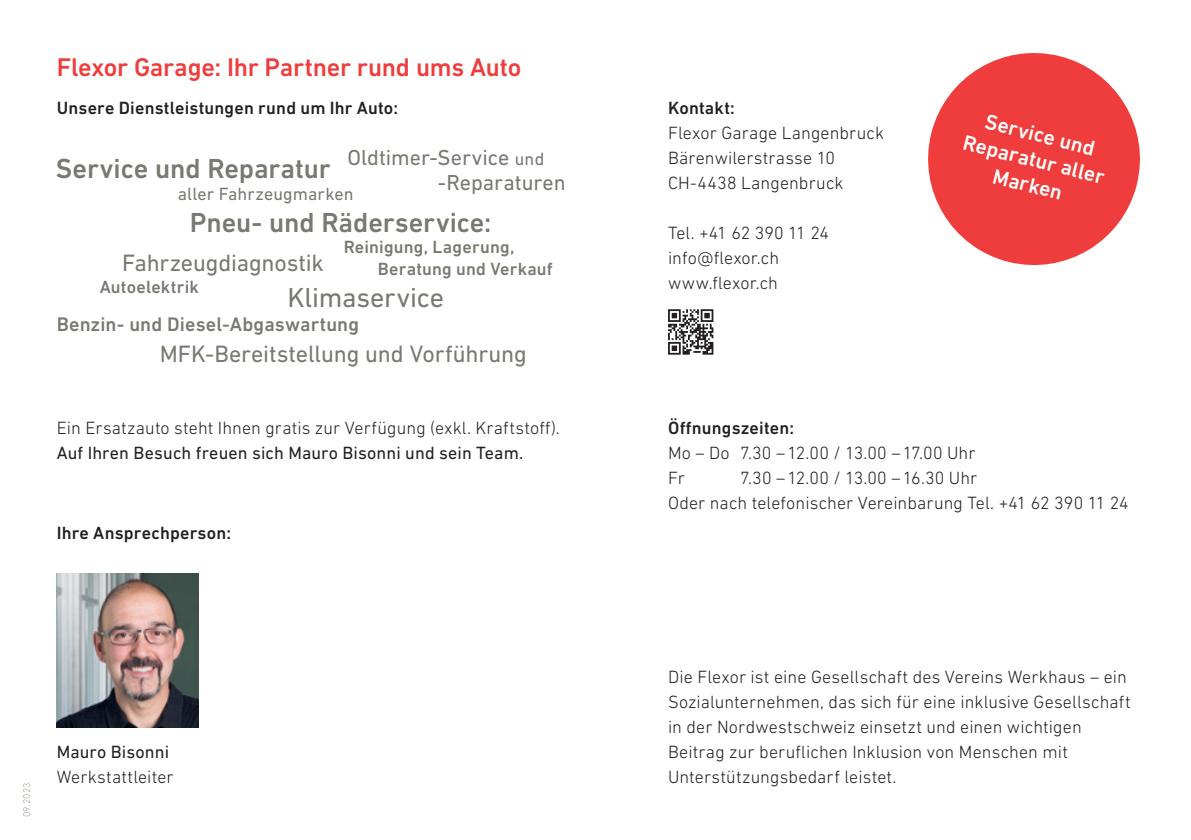
<style>
.page{position:relative;width:1191px;height:840px;background:#fff}
.page>*{position:absolute;margin:0;border:0;box-sizing:border-box;transform-origin:0 0}
.t1{font:500 28px "DIN Next LT Pro";letter-spacing:-.005em;color:#767a71}
.t2{font:28px "DIN Next LT Pro";letter-spacing:-.005em;color:#767a71}
.t3{font:500 26px "DIN Next LT Pro";letter-spacing:-.01em;color:#ee3d3c}
.t4{font:24px "DIN Next LT Pro";letter-spacing:-.005em;color:#767a71}
.t5{font:22px/25px "DIN Next LT Pro";color:#767a71}
.t6{font:500 21.6px/25.4px "DIN Next LT Pro";color:#fff;text-align:center}
.t7{font:500 20px "DIN Next LT Pro";letter-spacing:.005em;color:#767a71}
.t8{font:300 18px/25px "DIN Next LT Pro";letter-spacing:.005em;color:#231f20}
.t9{font:500 18px "DIN Next LT Pro";letter-spacing:.01em;color:#231f20}
.t10{font:18px "DIN Next LT Pro";letter-spacing:.01em;color:#231f20}
.t11{font:500 18px/22px "DIN Next LT Pro";letter-spacing:.01em;color:#767a71}
.t12{font:18px "DIN Next LT Pro";letter-spacing:.005em;color:#767a71}
.t13{font:300 10px "DIN Next LT Pro";letter-spacing:.015em;color:#a1a498}
.s1{font-size:18px}
</style>
<div class="page">
<svg style="left:668px;top:309px;width:45px;height:45px"></svg>
<img style="left:57px;top:573px;width:141px;height:154px">
<svg style="left:928px;top:53px;width:212px;height:213px;fill:#ee3d3c"></svg>
<h2 class="t3" style="left:57px;top:52px;width:466px">Flexor Garage: Ihr Partner rund ums Auto</h2>
<p class="t9" style="left:57px;top:97px;width:343px">Unsere Dienstleistungen rund um Ihr Auto:</p>
<p class="t9" style="left:668px;top:97px;width:68px">Kontakt:</p>
<p class="t8" style="left:668px;top:120px;width:218px">Flexor Garage Langenbruck<br>Bärenwilerstrasse 10<br>CH-4438 Langenbruck</p>
<p class="t8" style="left:668px;top:220px;width:163px">Tel. +41 62 390 11 24 info@flexor.ch www.flexor.ch</p>
<p class="t6" style="left:972px;top:105px;width:147px;rotate:14deg">Service und<br>Reparatur aller</p>
<p class="t5" style="left:438px;top:144px;width:129px;text-indent:-91px">Oldtimer-Service <span class="s1">und </span>-Reparaturen</p>
<h1 class="t1" style="left:56px;top:152px;width:276px">Service und Reparatur</h1>
<p class="t6" style="left:996px;top:163px;width:72px;rotate:14deg">Marken</p>
<h1 class="t1" style="left:190px;top:206px;width:303px">Pneu- und Räderservice:</h1>
<p class="t12" style="left:178px;top:183px;width:177px">aller Fahrzeugmarken</p>
<p class="t11" style="left:378px;top:236px;width:176px;text-indent:-34px">Reinigung, Lagerung,<br>Beratung und Verkauf</p>
<h3 class="t4" style="left:122px;top:248px;width:203px">Fahrzeugdiagnostik</h3>
<p class="t11" style="left:100px;top:275px;width:101px">Autoelektrik</p>
<h1 class="t2" style="left:287px;top:281px;width:158px">Klimaservice</h1>
<p class="t7" style="left:57px;top:313px;width:304px">Benzin- und Diesel-Abgaswartung</p>
<h3 class="t4" style="left:160px;top:339px;width:368px">MFK-Bereitstellung und Vorführung</h3>
<p class="t8" style="left:57px;top:414px;width:504px">Ein Ersatzauto steht Ihnen gratis zur Verfügung (exkl. Kraftstoff).</p>
<p class="t10" style="left:57px;top:442px;width:468px">Auf Ihren Besuch freuen sich Mauro Bisonni und sein Team.</p>
<p class="t9" style="left:57px;top:522px;width:176px">Ihre Ansprechperson:</p>
<p class="t9" style="left:668px;top:416px;width:127px">Öffnungszeiten:</p>
<p class="t8" style="left:668px;top:439px;width:309px">Mo – Do 7.30 –12.00 / 13.00 –17.00 Uhr<br>Fr</p>
<p class="t8" style="left:668px;top:464px;width:462px;text-indent:72px">7.30 –12.00 / 13.00 –16.30 Uhr<br>Oder nach telefonischer Vereinbarung Tel. +41 62 390 11 24</p>
<p class="t13" style="left:21px;top:816px;width:36px;rotate:-90deg">09.2023</p>
<p class="t10" style="left:57px;top:741px;width:114px">Mauro Bisonni</p>
<p class="t8" style="left:57px;top:764px;width:118px">Werkstattleiter</p>
<p class="t8" style="left:668px;top:664px;width:464px">Die Flexor ist eine Gesellschaft des Vereins Werkhaus – ein Sozialunternehmen, das sich für eine inklusive Gesellschaft in der Nordwestschweiz einsetzt und einen wichtigen Beitrag zur beruflichen Inklusion von Menschen mit Unterstützungsbedarf leistet.</p>
</div>
